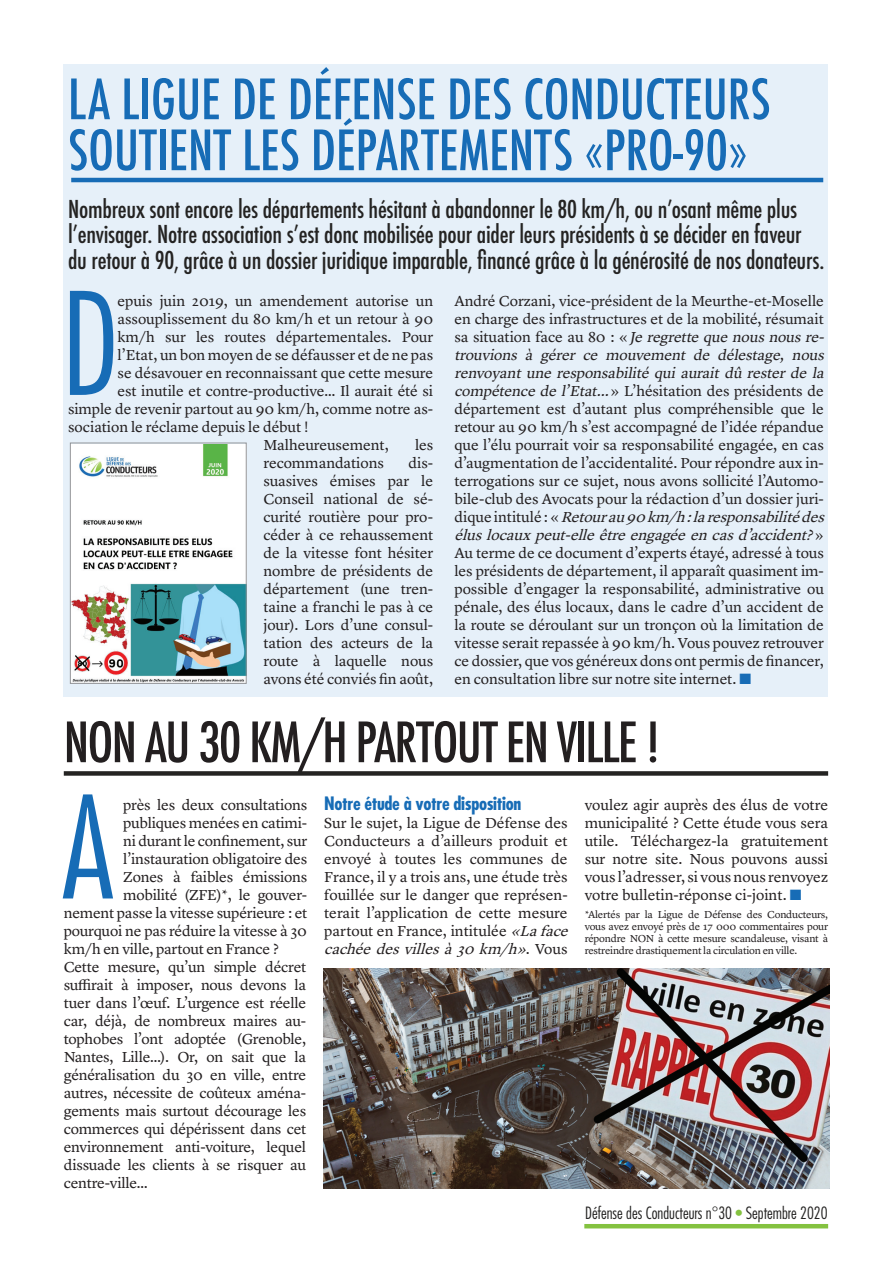
<style>
.page{position:relative;width:893px;height:1263px;background:#fff}
.page>*{position:absolute;margin:0;border:0;box-sizing:border-box;transform-origin:0 0}
.t1{font:300 condensed 138px "Futura";color:#176cb6}
.t2{font:500 condensed 54px/51px "Futura";color:#176cb6}
.t3{font:500 condensed 54px "Futura";letter-spacing:-.03em;color:#231f20}
.t4{font:500 condensed 24px/25.5px "Futura";letter-spacing:-.01em;color:#242322}
.t5{font:700 condensed 18px "Futura";letter-spacing:-.02em;color:#176cb6}
.t6{font:300 condensed 16.5px "Futura";color:#242322}
.t7{font:15px/18px "Lyon Text";letter-spacing:-.01em;color:#231f20;text-align:justify}
.t8{font:10.5px/12px "Lyon Text";letter-spacing:-.02em;color:#231f20;text-align:justify}
.s1{font-style:italic}
.s2{color:#176cb6}
.s3{color:#84c240}
</style>
<div class="page">
<div style="left:64px;top:64px;width:764px;height:632px;background:#e6f0f9"></div>
<hr style="left:584px;top:1224px;width:244px;height:4px;background:#84c240">
<hr style="left:71px;top:178px;width:752px;height:4px;background:#176cb6">
<div style="left:64px;top:771px;width:764px;height:5px;background:#242322"></div>
<img style="left:72px;top:445px;width:172px;height:236px">
<div style="left:70px;top:443px;width:176px;height:240px;border:1px solid #939598"></div>
<img style="left:323px;top:969px;width:506px;height:219px">
<svg style="left:70px;top:291px;width:43px;height:104px"></svg>
<h2 class="t2" style="left:68px;top:74px;width:704px">LA LIGUE DE DÉFENSE DES CONDUCTEURS<br>SOUTIENT LES DÉPARTEMENTS «PRO-90»</h2>
<p class="t4" style="left:68px;top:196px;width:758px">Nombreux sont encore les départements hésitant à abandonner le 80 km/h, ou n’osant même plus l’envisager. Notre association s’est donc mobilisée pour aider leurs présidents à se décider en faveur du retour à 90, grâce à un dossier juridique imparable, financé grâce à la générosité de nos donateurs.</p>
<p class="t7" style="left:118px;top:291px;width:317px">epuis juin 2019, un amendement autorise un</p>
<p class="t7" style="left:118px;top:309px;width:317px">assouplissement du 80 km/h et un retour à 90</p>
<p class="t7" style="left:118px;top:327px;width:317px">km/h sur les routes départementales. Pour</p>
<p class="t7" style="left:118px;top:345px;width:317px">l’Etat, un bon moyen de se défausser et de ne pas</p>
<p class="t7" style="left:118px;top:363px;width:317px">se désavouer en reconnaissant que cette mesure</p>
<p class="t7" style="left:118px;top:381px;width:317px">est inutile et contre-productive… Il aurait été si</p>
<p class="t7" style="left:68px;top:399px;width:367px">simple de revenir partout au 90 km/h, comme notre as-</p>
<p class="t7" style="left:68px;top:417px;width:242px">sociation le réclame depuis le début !</p>
<p class="t7" style="left:263px;top:435px;width:127px">Malheureusement,</p>
<p class="t7" style="left:415px;top:435px;width:20px">les</p>
<p class="t7" style="left:263px;top:453px;width:122px">recommandations</p>
<p class="t7" style="left:263px;top:453px;width:171px;text-indent:145px">dis&shy;suasives émises par le Conseil national de sé&shy;curité routière pour pro&shy;céder à ce rehaussement de la vitesse font hésiter nombre de présidents de département (une tren&shy;taine a franchi le pas à ce jour). Lors d’une consul&shy;tation des acteurs de la route à laquelle nous avons été conviés fin août,</p>
<p class="t7" style="left:454px;top:291px;width:376px;text-align:left">André Corzani, vice-président de la Meurthe-et-Moselle en charge des infrastructures et de la mobilité, résumait s a s i t u a t i o n fa c e a u 8 0 : « <span class="s1">Je regrette que nousnousre&shy;trouvions à gérer ce mouvement de délestage, nous renvoyant une responsabilité qui aurait dû rester de la compétence de l’Etat...</span>» L’hésitation des présidents de département est d’autant plus compréhensible que le retour au 90 km/h s’est accompagné de l’idée répandue que l’élu pourrait voir sa responsabilité engagée, en cas d’augmentation de l’accidentalité. Pour répondre aux in&shy;terrogations sur ce sujet, nous avons sollicité l’Automo&shy;bile-club des Avocats pour la rédaction d’un dossier juri&shy;d i q u e i n t i t u l é : « <span class="s1">Retourau90km/h:laresponsabilitédes éluslocauxpeut-elleêtreengagéeencasd’accident?</span>» Au terme de ce document d’experts étayé, adressé à tous les présidents de département, il apparaît quasiment im&shy;possible d’engager la responsabilité, administrative ou pénale, des élus locaux, dans le cadre d’un accident de la route se déroulant sur un tronçon où la limitation de vitesse serait repassée à 90 km/h. Vous pouvez retrouver ce dossier, que vos généreux dons ont permis de financer, en consultation libre sur notre site internet. <span class="s2">■</span></p>
<h2 class="t3" style="left:64px;top:708px;width:598px">NON AU 30 KM/H PARTOUT EN VILLE !</h2>
<p class="t7" style="left:123px;top:795px;width:185px">près les deux consultations</p>
<p class="t7" style="left:123px;top:813px;width:185px">publiques menées en catimi-</p>
<p class="t7" style="left:123px;top:831px;width:185px">ni durant le confinement, sur</p>
<p class="t7" style="left:123px;top:849px;width:185px">l’instauration obligatoire des</p>
<p class="t7" style="left:123px;top:867px;width:185px">Zones à faibles émissions</p>
<p class="t7" style="left:123px;top:885px;width:185px">mobilité (ZFE)*, le gouver-</p>
<p class="t7" style="left:64px;top:903px;width:245px">nement passe la vitesse supérieure : et</p>
<p class="t7" style="left:64px;top:921px;width:245px">pourquoi ne pas réduire la vitesse à 30</p>
<p class="t7" style="left:64px;top:939px;width:217px">km/h en ville, partout en France ?</p>
<p class="t7" style="left:64px;top:957px;width:244px">Cette mesure, qu’un simple décret</p>
<p class="t7" style="left:64px;top:975px;width:244px">suffirait à imposer, nous devons la</p>
<p class="t7" style="left:64px;top:993px;width:244px">tuer dans l’œuf. L’urgence est réelle</p>
<p class="t7" style="left:64px;top:1011px;width:244px">car, déjà, de nombreux maires au-</p>
<p class="t7" style="left:64px;top:1029px;width:244px">tophobes l’ont adoptée (Grenoble,</p>
<p class="t7" style="left:64px;top:1047px;width:244px">Nantes, Lille…). Or, on sait que la</p>
<p class="t7" style="left:64px;top:1065px;width:244px">généralisation du 30 en ville, entre</p>
<p class="t7" style="left:64px;top:1083px;width:244px">autres, nécessite de coûteux aména-</p>
<p class="t7" style="left:64px;top:1101px;width:244px">gements mais surtout décourage les</p>
<p class="t7" style="left:64px;top:1119px;width:244px">commerces qui dépérissent dans cet</p>
<p class="t7" style="left:64px;top:1137px;width:244px">environnement anti-voiture, lequel</p>
<p class="t7" style="left:64px;top:1155px;width:244px">dissuade les clients à se risquer au</p>
<p class="t7" style="left:64px;top:1173px;width:86px">centre-ville…</p>
<h1 class="t1" style="left:63px;top:766px;width:52px">A</h1>
<p class="t5" style="left:324px;top:792px;width:198px">Notre étude à votre disposition</p>
<p class="t7" style="left:324px;top:813px;width:250px;text-align:left">Sur le sujet, la Ligue de Défense des Conducteurs a d’ailleurs produit et envoyé à toutes les communes de France, il y a trois ans, une étude très fouillée sur le danger que représen&shy;terait l’application de cette mesure partout en France, intitulée <span class="s1">«Laface cachéedesvillesà30km/h»</span>. V o u s</p>
<p class="t7" style="left:585px;top:795px;width:245px">voulez agir auprès des élus de votre municipalité ? Cette étude vous sera utile. Téléchargez-la gratuitement sur notre site. Nous pouvons aussi vous l’adresser, si vous nous renvoyez votre bulletin-réponse ci-joint. <span class="s2">■</span></p>
<p class="t8" style="left:585px;top:908px;width:245px">*Alertés par la Ligue de Défense des Conducteurs, vous avez envoyé près de 17 000 commentaires pour répondre NON à cette mesure scandaleuse, visant à restreindre drastiquement la circulation en ville.</p>
<p class="t6" style="left:585px;top:1203px;width:244px">Défense des Conducteurs n°30 <span class="s3">•</span> Septembre 2020</p>
</div>
